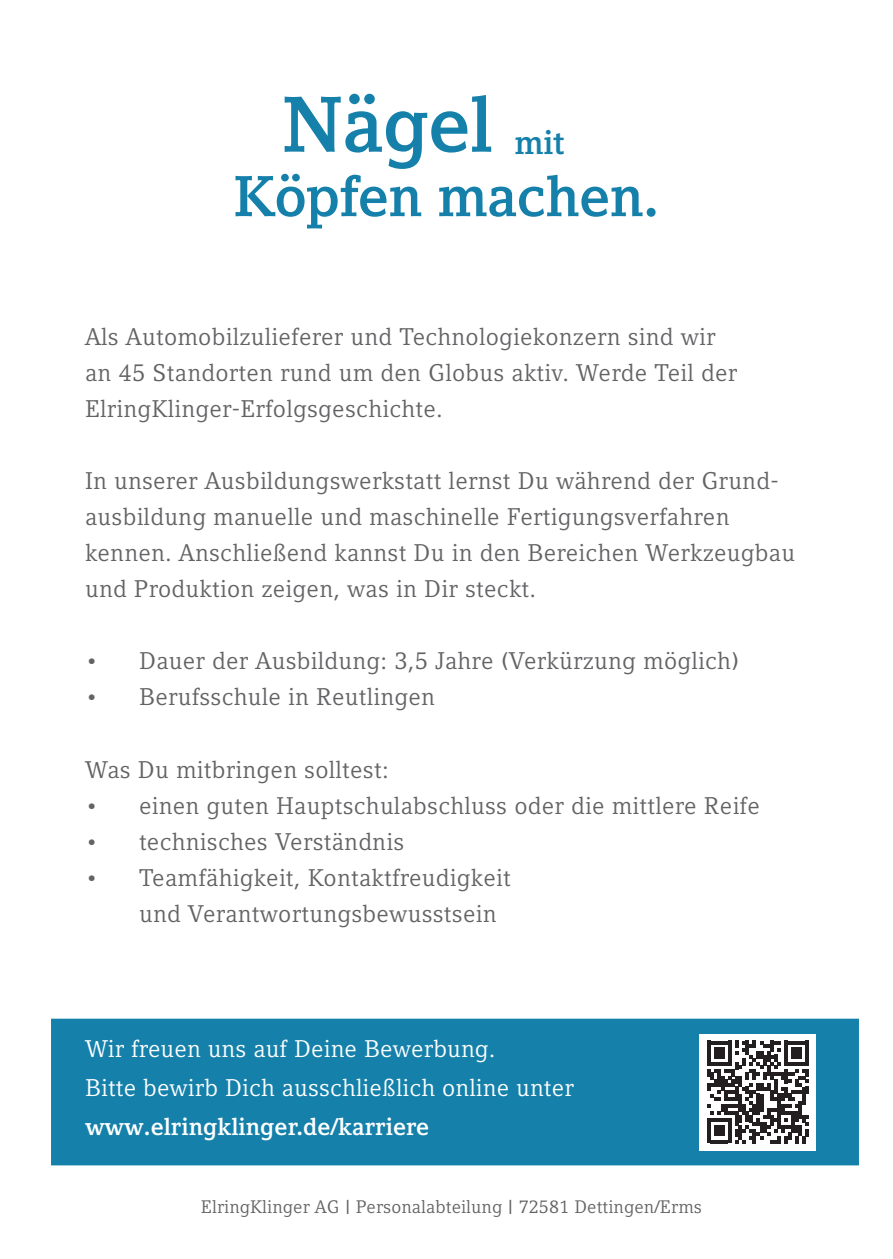
<style>
.page{position:relative;width:893px;height:1259px;background:#fff}
.page>*{position:absolute;margin:0;border:0;box-sizing:border-box;transform-origin:0 0}
.t1{font:700 78px "Compatil Letter LT Pro";letter-spacing:-.01em;color:#1581aa}
.t2{font:700 57px "Compatil Letter LT Pro";letter-spacing:-.01em;color:#1581aa}
.t3{font:700 33px "Compatil Letter LT Pro";color:#1581aa}
.t4{font:24px/36px "Compatil Letter LT Pro";letter-spacing:.01em;color:#636366}
.t5{font:24px/39px "Compatil Letter LT Pro";letter-spacing:.005em;color:#fff}
.t6{font:700 24px "Compatil Letter LT Pro";letter-spacing:.005em;color:#fff}
.t7{font:18px "Compatil Letter LT Pro";letter-spacing:.005em;color:#636366}
</style>
<div class="page">
<div style="left:51px;top:1018px;width:808px;height:147px;background:#1581aa;border:3px solid #1581aa"></div>
<div style="left:699px;top:1033px;width:117px;height:117px;background:#fff"></div>
<svg style="left:707px;top:1040px;width:102px;height:103px"></svg>
<h1 class="t1" style="left:282px;top:79px;width:212px">Nägel</h1>
<h2 class="t2" style="left:233px;top:163px;width:427px">Köpfen machen.</h2>
<h3 class="t3" style="left:514px;top:123px;width:52px">mit</h3>
<p class="t4" style="left:85px;top:319px;width:654px">Als Automobilzulieferer und Technologiekonzern sind wir an 45 Standorten rund um den Globus aktiv. Werde Teil der<br>ElringKlinger-Erfolgsgeschichte.</p>
<p class="t4" style="left:85px;top:463px;width:712px">In unserer Ausbildungswerkstatt lernst Du während der Grund&shy;ausbildung manuelle und maschinelle Fertigungsverfahren kennen. Anschließend kannst Du in den Bereichen Werkzeugbau und Produktion zeigen, was in Dir steckt.</p>
<p class="t4" style="left:85px;top:643px;width:656px">• Dauer der Ausbildung: 3,5 Jahre (Verkürzung möglich)</p>
<p class="t4" style="left:85px;top:679px;width:351px">• Berufsschule in Reutlingen</p>
<p class="t4" style="left:85px;top:751px;width:305px">Was Du mitbringen solltest:</p>
<p class="t4" style="left:85px;top:787px;width:676px">• einen guten Hauptschulabschluss oder die mittlere Reife</p>
<p class="t4" style="left:85px;top:823px;width:321px">• technisches Verständnis</p>
<p class="t4" style="left:139px;top:859px;width:373px;text-indent:-54px">• Teamfähigkeit, Kontaktfreudigkeit und Verantwortungsbewusstsein</p>
<p class="t5" style="left:85px;top:1029px;width:490px">Wir freuen uns auf Deine Bewerbung.<br>Bitte bewirb Dich ausschließlich online unter</p>
<p class="t6" style="left:85px;top:1112px;width:346px">www.elringklinger.de/karriere</p>
<p class="t7" style="left:201px;top:1196px;width:503px">ElringKlinger AG | Personalabteilung | 72581 Dettingen/Erms</p>
</div>
